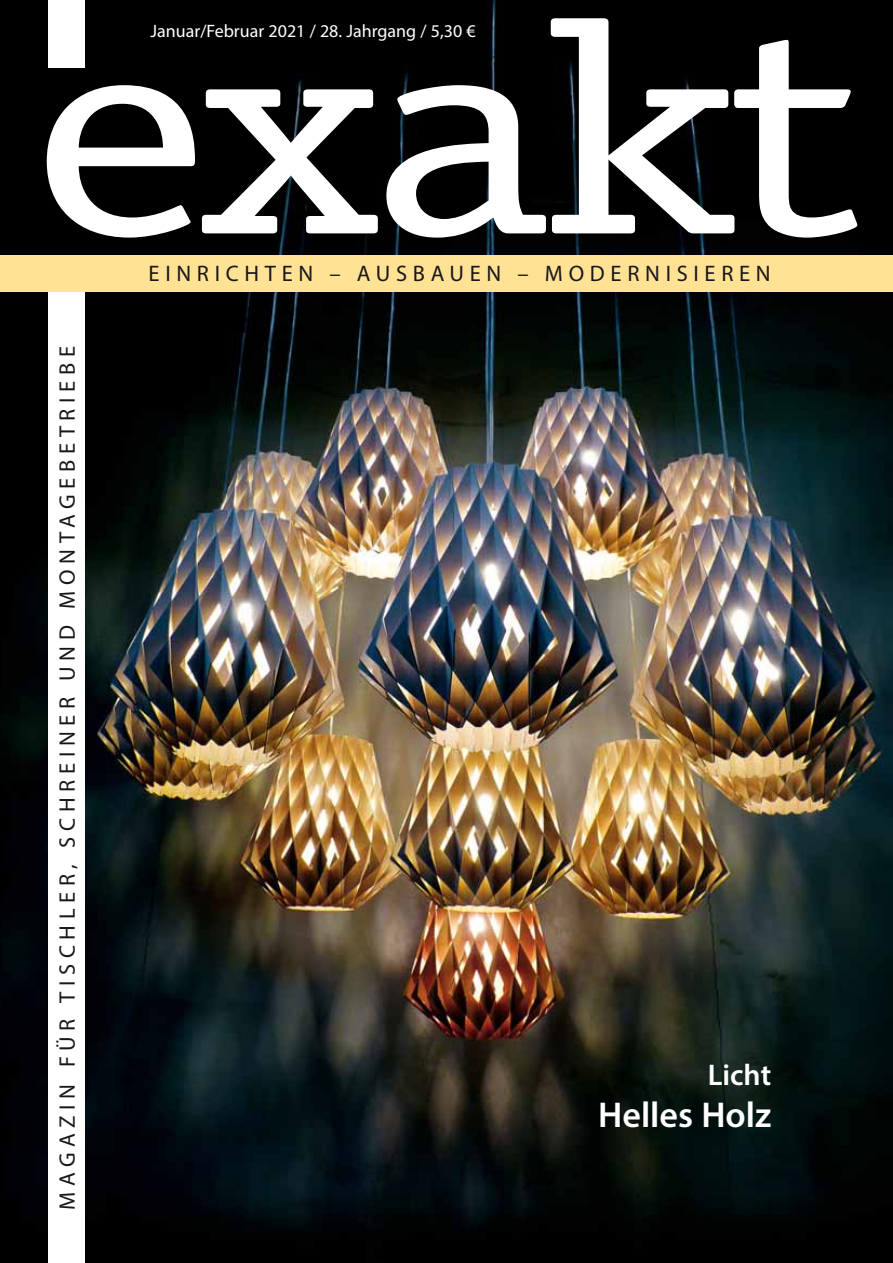
<style>
.page{position:relative;width:893px;height:1263px;background:#fff}
.page>*{position:absolute;margin:0;border:0;box-sizing:border-box;transform-origin:0 0}
.t1{font:600 36px "Myriad Pro";color:#fff}
.t2{font:600 30px "Myriad Pro";color:#fff}
.t3{font:22.5px "Myriad Pro";letter-spacing:.25em;color:#1a171b}
.t4{font:18px "Myriad Pro";color:#fff}
</style>
<div class="page">
<img style="left:0;top:0;width:893px;height:1263px">
<div style="left:48px;top:289px;width:37px;height:974px;background:#fff"></div>
<div style="left:48px;top:0;width:37px;height:68px;background:#fff"></div>
<svg style="left:47px;top:85px;width:148px;height:153px"></svg>
<svg style="left:202px;top:89px;width:176px;height:144px"></svg>
<svg style="left:386px;top:18px;width:471px;height:220px"></svg>
<div style="left:0;top:255px;width:893px;height:36px;background:#ffe294"></div>
<p class="t4" style="left:151px;top:20px;width:327px">Januar/Februar 2021 / 28. Jahrgang / 5,30 €</p>
<p class="t3" style="left:54px;top:1210px;width:865px;rotate:-90deg">MAGAZIN FÜR TISCHLER, SCHREINER UND MONTAGEBETRIEBE</p>
<p class="t3" style="left:149px;top:260px;width:624px">EINRICHTEN – AUSBAUEN – MODERNISIEREN</p>
<h2 class="t2" style="left:708px;top:1057px;width:65px">Licht</h2>
<h1 class="t1" style="left:598px;top:1094px;width:175px">Helles Holz</h1>
</div>
